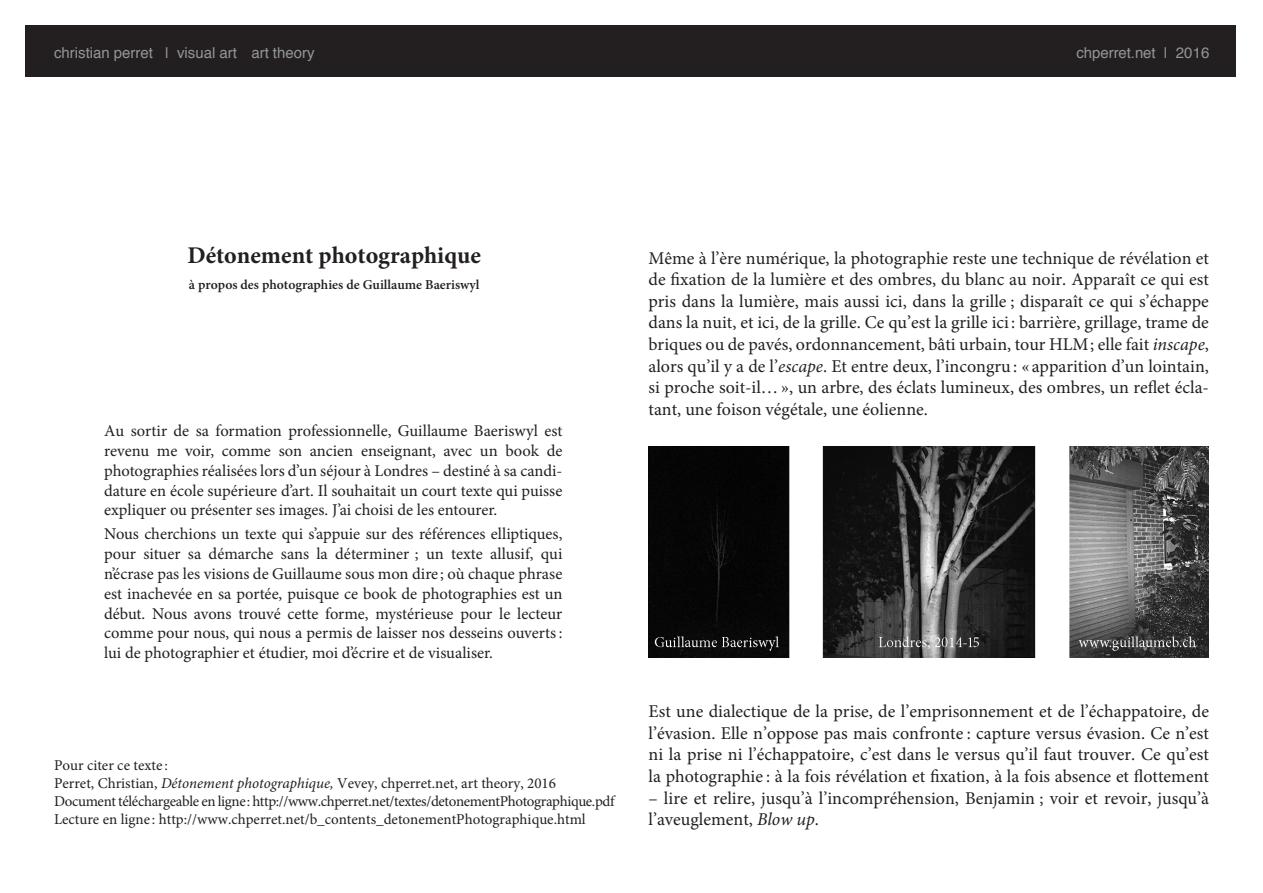
<style>
.page{position:relative;width:1263px;height:893px;background:#fff}
.page>*{position:absolute;margin:0;border:0;box-sizing:border-box;transform-origin:0 0}
.t1{font:700 24px "Minion Pro";color:#231f20}
.t2{font:18px/21.6px "Minion Pro";color:#231f20;text-align:justify}
.t3{font:16.5px/19.8px "Minion Pro";color:#231f20;text-align:justify}
.t4{font:15px/18px "Minion Pro";color:#231f20}
.t5{font:15px "Helvetica";color:#939598}
.t6{font:600 13.65px "Minion Pro";color:#231f20}
.s1{font-style:italic}
</style>
<div class="page">
<div style="left:26px;top:26px;width:1210px;height:51px;background:#231f20"></div>
<img style="left:648px;top:446px;width:561px;height:211px">
<p class="t5" style="left:54px;top:41px;width:262px">christian perret | visual art art theory</p>
<p class="t5" style="left:1076px;top:41px;width:134px">chperret.net | 2016</p>
<h1 class="t1" style="left:187px;top:239px;width:295px">Détonement photographique</h1>
<p class="t6" style="left:189px;top:275px;width:292px">à propos des photographies de Guillaume Baeriswyl</p>
<p class="t3" style="left:104px;top:421px;width:460px">Au sortir de sa formation professionnelle, Guillaume Baeriswyl est revenu me voir, comme son ancien enseignant, avec un book de photographies réalisées lors d’un séjour à Londres – destiné à sa candi&shy;dature en école supérieure d’art. Il souhaitait un court texte qui puisse expliquer ou présenter ses images. J’ai choisi de les entourer.</p>
<p class="t3" style="left:104px;top:524px;width:460px">Nous cherchions un texte qui s’appuie sur des références elliptiques, pour situer sa démarche sans la déterminer ; un texte allusif, qui n’écrase pas les visions de Guillaume sous mon dire ; où chaque phrase est inachevée en sa portée, puisque ce book de photographies est un début. Nous avons trouvé cette forme, mystérieuse pour le lecteur comme pour nous, qui nous a permis de laisser nos desseins ouverts : lui de photographier et étudier, moi d’écrire et de visualiser.</p>
<p class="t4" style="left:54px;top:756px;width:562px">Pour citer ce texte :<br>Perret, Christian, <span class="s1">Détonement photographique,</span> Vevey, chperret.net, art theory, 2016<br>Document téléchargeable en ligne : http://www.chperret.net/textes/detonementPhotographique.pdf Lecture en ligne : http://www.chperret.net/b_contents_detonementPhotographique.html</p>
<p class="t2" style="left:648px;top:247px;width:562px">Même à l’ère numérique, la photographie reste une technique de révélation et de fixation de la lumière et des ombres, du blanc au noir. Apparaît ce qui est pris dans la lumière, mais aussi ici, dans la grille ; disparaît ce qui s’échappe dans la nuit, et ici, de la grille. Ce qu’est la grille ici : barrière, grillage, trame de briques ou de pavés, ordonnancement, bâti urbain, tour HLM ; elle fait <span class="s1">inscape</span>, alors qu’il y a de l’<span class="s1">escape</span>. Et entre deux, l’incongru : « apparition d’un lointain, si proche soit-il… », un arbre, des éclats lumineux, des ombres, un reflet écla&shy;tant, une foison végétale, une éolienne.</p>
<p class="t2" style="left:648px;top:701px;width:562px">Est une dialectique de la prise, de l’emprisonnement et de l’échappatoire, de l’évasion. Elle n’oppose pas mais confronte : capture versus évasion. Ce n’est ni la prise ni l’échappatoire, c’est dans le versus qu’il faut trouver. Ce qu’est la photographie : à la fois révélation et fixation, à la fois absence et flottement</p>
<p class="t2" style="left:648px;top:787px;width:562px">– lire et relire, jusqu’à l’incompréhension, Benjamin ; voir et revoir, jusqu’à l’aveuglement, <span class="s1">Blow up</span>.</p>
</div>
